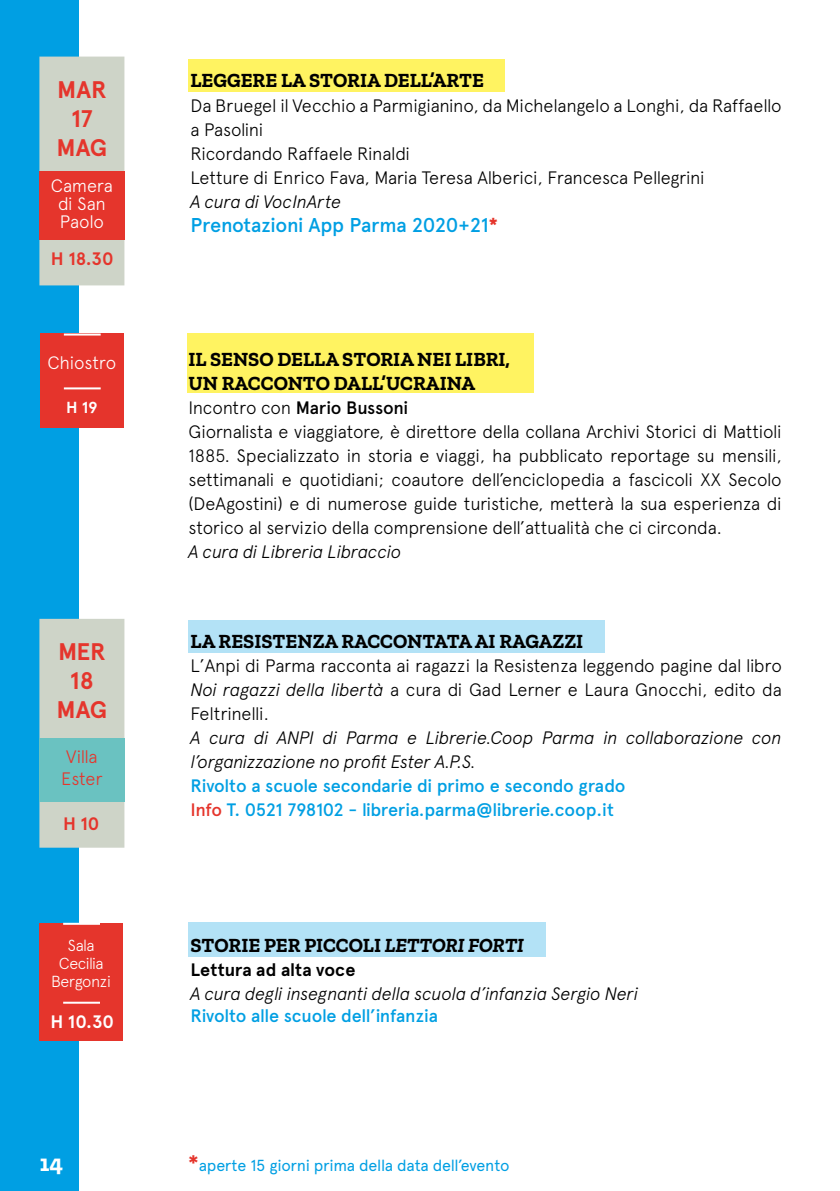
<style>
.page{position:relative;width:840px;height:1191px;background:#fff}
.page>*{position:absolute;margin:0;border:0;box-sizing:border-box;transform-origin:0 0}
.t1{font:700 24px/28.8px "Apercu";letter-spacing:-.01em;color:#e5352c;text-align:center}
.t2{font:700 24px "Zilla Slab";color:#fff}
.t3{font:700 20px/24px "Zilla Slab";color:#000}
.t4{font:500 20px "Apercu";letter-spacing:-.02em;color:#009fe3}
.t5{font:300 18px/24px "Apercu";letter-spacing:-.015em;color:#000}
.t6{font:italic 300 18px/24px "Apercu";letter-spacing:-.015em;color:#000}
.t7{font:500 18px/24px "Apercu";letter-spacing:-.02em;color:#009fe3}
.t8{font:300 18px/18px "Apercu";letter-spacing:-.015em;color:#fff;text-align:center}
.t9{font:700 18px "Apercu";letter-spacing:.005em;color:#000}
.t10{font:300 18px/21.6px "Apercu";letter-spacing:-.015em;color:#e5352c}
.t11{font:700 18px "Apercu";color:#e5352c}
.t12{font:700 18px "Apercu";color:#fff}
.t13{font:16px "Apercu";letter-spacing:-.015em;color:#009fe3}
.t14{font:300 16px/18px "Apercu";letter-spacing:-.03em;color:#fff;text-align:center}
.t15{font:700 16px "Apercu";color:#fff}
.s1{font-weight:700;color:#e5352c}
.s2{font-weight:500}
.s3{font-style:italic}
.s4{color:#e5352c}
.s5{font-family:"Zilla Slab";font-weight:700;font-size:24px;color:#e5352c}
</style>
<div class="page">
<div style="left:0;top:0;width:78px;height:1191px;background:#009fe3"></div>
<div style="left:188px;top:59px;width:317px;height:32px;background:#fff361"></div>
<div style="left:39px;top:57px;width:85px;height:228px;background:#ced4c8;border:2px solid #ced4c8"></div>
<div style="left:40px;top:333px;width:83px;height:95px;background:#e5342c"></div>
<hr style="left:64px;top:387px;width:37px;height:2px;background:#fff">
<hr style="left:64px;top:333px;width:37px;height:2px;background:#fff">
<div style="left:186px;top:334px;width:347px;height:59px;background:#fff361"></div>
<div style="left:188px;top:922px;width:358px;height:34px;background:#b3e2f6"></div>
<div style="left:40px;top:923px;width:83px;height:117px;background:#e5352c"></div>
<hr style="left:63px;top:1001px;width:37px;height:2px;background:#fff">
<hr style="left:63px;top:922px;width:37px;height:2px;background:#fff">
<div style="left:39px;top:171px;width:85px;height:69px;background:#e5352c"></div>
<div style="left:188px;top:620px;width:416px;height:32px;background:#b3e2f6"></div>
<div style="left:39px;top:619px;width:85px;height:228px;background:#ced4c8;border:2px solid #ced4c8"></div>
<div style="left:39px;top:738px;width:85px;height:64px;background:#6ac2c1"></div>
<h1 class="t1" style="left:56px;top:75px;width:52px">MAR<br>17<br>MAG</h1>
<p class="t8" style="left:51px;top:177px;width:64px">Camera di San<br>Paolo</p>
<p class="t11" style="left:51px;top:248px;width:64px">H 18.30</p>
<p class="t8" style="left:48px;top:353px;width:70px">Chiostro</p>
<p class="t15" style="left:66px;top:398px;width:33px">H 19</p>
<h1 class="t1" style="left:56px;top:637px;width:52px">MER<br>18<br>MAG</h1>
<p class="t10" style="left:61px;top:746px;width:43px">Villa<br>Ester</p>
<p class="t11" style="left:63px;top:812px;width:38px">H 10</p>
<p class="t14" style="left:51px;top:936px;width:62px">Sala<br>Cecilia<br>Bergonzi</p>
<p class="t12" style="left:50px;top:1011px;width:65px">H 10.30</p>
<h1 class="t2" style="left:40px;top:1149px;width:25px">14</h1>
<p class="t3" style="left:190px;top:69px;width:295px">LEGGERE LA STORIA DELL’ARTE</p>
<p class="t5" style="left:190px;top:93px;width:592px">Da Bruegel il Vecchio a Parmigianino, da Michelangelo a Longhi, da Raffaello a Pasolini<br>Ricordando Raffaele Rinaldi<br>Letture di Enrico Fava, Maria Teresa Alberici, Francesca Pellegrini</p>
<p class="t6" style="left:190px;top:189px;width:152px">A cura di VocInArte</p>
<p class="t4" style="left:190px;top:212px;width:309px">Prenotazioni App Parma 2020+21<span class="s1">*</span></p>
<p class="t3" style="left:188px;top:347px;width:323px">IL SENSO DELLA STORIA NEI LIBRI,<br>UN RACCONTO DALL’UCRAINA</p>
<p class="t5" style="left:188px;top:395px;width:594px">Incontro con <span class="s2">Mario Bussoni<br></span>Giornalista e viaggiatore, è direttore della collana Archivi Storici di Mattioli 1885. Specializzato in storia e viaggi, ha pubblicato reportage su mensili, settimanali e quotidiani; coautore dell’enciclopedia a fascicoli XX Secolo (DeAgostini) e di numerose guide turistiche, metterà la sua esperienza di storico al servizio della comprensione dell’attualità che ci circonda.</p>
<p class="t6" style="left:188px;top:539px;width:214px">A cura di Libreria Libraccio</p>
<p class="t3" style="left:190px;top:630px;width:394px">LA RESISTENZA RACCONTATA AI RAGAZZI</p>
<p class="t5" style="left:190px;top:654px;width:592px;text-align:justify">L’Anpi di Parma racconta ai ragazzi la Resistenza leggendo pagine dal libro <span class="s3">Noi ragazzi della libertà</span> a cura di Gad Lerner e Laura Gnocchi, edito da Feltrinelli.</p>
<p class="t6" style="left:190px;top:726px;width:592px">A cura di ANPI di Parma e Librerie.Coop Parma in collaborazione con l’organizzazione no profit Ester A.P.S.</p>
<p class="t7" style="left:190px;top:774px;width:436px">Rivolto a scuole secondarie di primo e secondo grado<br><span class="s4">Info</span> T. 0521 798102 - libreria.parma@librerie.coop.it</p>
<p class="t3" style="left:190px;top:933px;width:335px">STORIE PER PICCOLI <span class="s3">LETTORI FORTI</span></p>
<p class="t9" style="left:190px;top:959px;width:166px">Lettura ad alta voce</p>
<p class="t6" style="left:190px;top:981px;width:449px">A cura degli insegnanti della scuola d’infanzia Sergio Neri</p>
<p class="t7" style="left:190px;top:1003px;width:249px">Rivolto alle scuole dell’infanzia</p>
<p class="t13" style="left:188px;top:1155px;width:322px"><span class="s5">*</span>aperte 15 giorni prima della data dell’evento</p>
</div>
